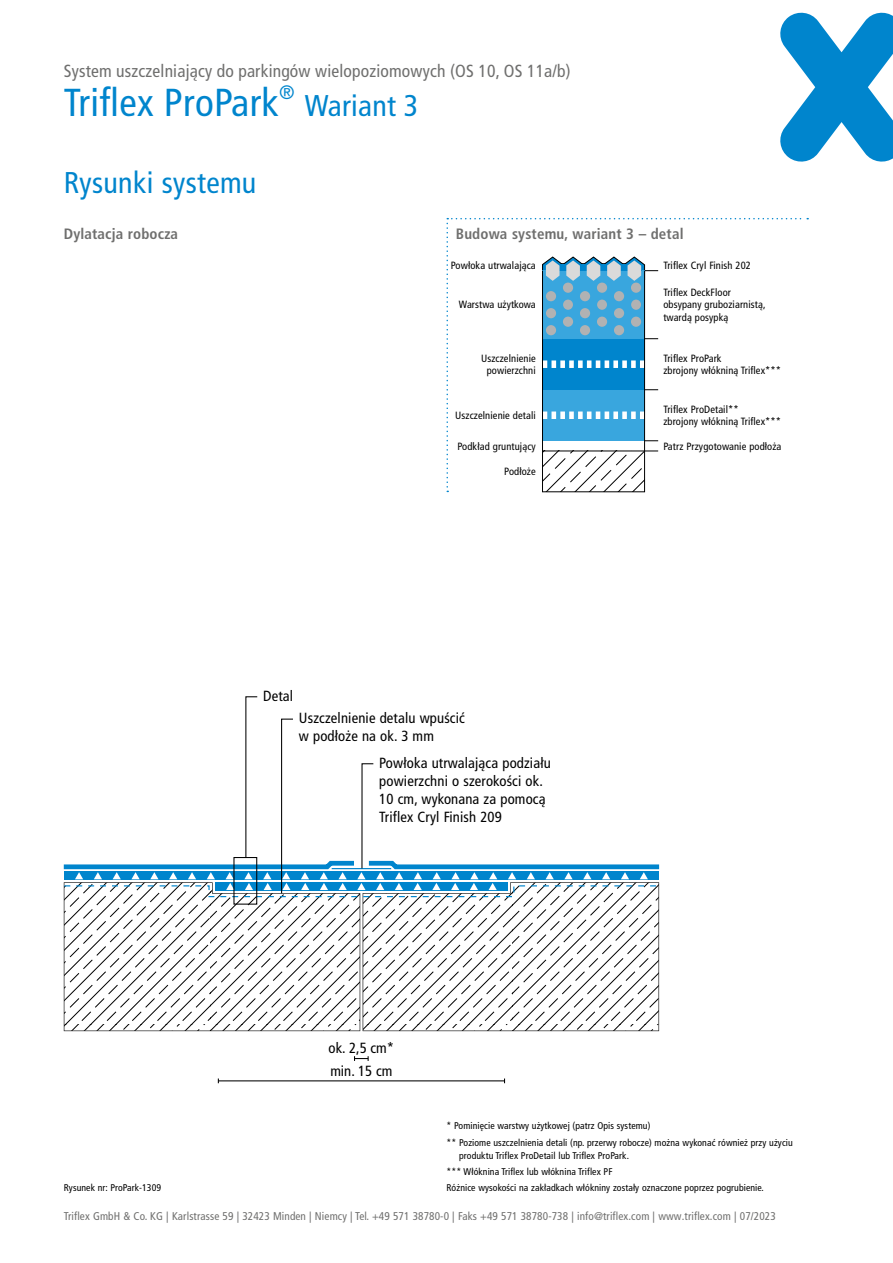
<style>
.page{position:relative;width:893px;height:1263px;background:#fff}
.page>*{position:absolute;margin:0;border:0;box-sizing:border-box;transform-origin:0 0}
.t1{font:condensed 39px "Frutiger LT Pro";letter-spacing:.01em;color:#0085cd}
.t2{font:condensed 30px "Frutiger LT Pro";letter-spacing:.01em;color:#0085cd}
.t3{font:condensed 17.55px "Frutiger LT Pro";letter-spacing:.01em;color:#6f6f6e}
.t4{font:700 condensed 15px "Frutiger LT Pro";letter-spacing:.01em;color:#6f6f6e}
.t5{font:condensed 14.7px/17.9px "Frutiger LT Pro";letter-spacing:.01em;color:#000}
.t6{font:condensed 11.25px "Frutiger LT Pro";letter-spacing:.01em;color:#6f6f6e}
.t7{font:condensed 10.5px/12.8px "Frutiger LT Pro";letter-spacing:.01em;color:#000}
.t8{font:condensed 9.75px/12.6px "Frutiger LT Pro";letter-spacing:.01em;color:#000}
</style>
<div class="page">
<svg style="left:780px;top:13px;width:113px;height:149px"></svg>
<svg style="left:64px;top:696px;width:595px;height:335px"></svg>
<hr style="left:218px;top:1080px;width:287px;height:1px;background:#000">
<svg style="left:354px;top:1056px;width:15px;height:5px"></svg>
<svg style="left:446px;top:218px;width:362px;height:274px"></svg>
<h3 class="t3" style="left:64px;top:61px;width:508px">System uszczelniający do parkingów wielopoziomowych (OS 10, OS 11a/b)</h3>
<h1 class="t1" style="left:64px;top:80px;width:233px">Triflex ProPark<sup>®</sup></h1>
<h2 class="t2" style="left:305px;top:88px;width:115px">Wariant 3</h2>
<h2 class="t2" style="left:64px;top:165px;width:194px">Rysunki systemu</h2>
<h3 class="t4" style="left:64px;top:224px;width:116px">Dylatacja robocza</h3>
<h3 class="t4" style="left:456px;top:224px;width:229px">Budowa systemu, wariant 3 – detal</h3>
<p class="t7" style="left:451px;top:259px;width:86px">Powłoka utrwalająca</p>
<p class="t7" style="left:663px;top:259px;width:89px">Triflex Cryl Finish 202</p>
<p class="t7" style="left:459px;top:298px;width:78px">Warstwa użytkowa</p>
<p class="t7" style="left:481px;top:352px;width:56px;text-align:center">Uszczelnienie powierzchni</p>
<p class="t7" style="left:455px;top:409px;width:82px">Uszczelnienie detali</p>
<p class="t7" style="left:458px;top:440px;width:80px">Podkład gruntujący</p>
<p class="t7" style="left:504px;top:465px;width:33px">Podłoże</p>
<p class="t7" style="left:663px;top:286px;width:104px">Triflex DeckFloor obsypany gruboziarnistą, twardą posypką</p>
<p class="t7" style="left:663px;top:352px;width:119px">Triflex ProPark<br>zbrojony włókniną Triflex***</p>
<p class="t7" style="left:663px;top:403px;width:119px">Triflex ProDetail**<br>zbrojony włókniną Triflex***</p>
<p class="t7" style="left:663px;top:440px;width:120px">Patrz Przygotowanie podłoża</p>
<h3 class="t5" style="left:263px;top:687px;width:31px">Detal</h3>
<h3 class="t5" style="left:299px;top:709px;width:168px">Uszczelnienie detalu wpuścić w podłoże na ok. 3 mm</h3>
<h3 class="t5" style="left:379px;top:754px;width:173px">Powłoka utrwalająca podziału powierzchni o szerokości ok.<br>10 cm, wykonana za pomocą<br>Triflex Cryl Finish 209</h3>
<p class="t8" style="left:64px;top:1181px;width:99px">Rysunek nr: ProPark-1309</p>
<h3 class="t5" style="left:329px;top:1039px;width:67px">ok. 2,5 cm*</h3>
<h3 class="t5" style="left:330px;top:1062px;width:64px">min. 15 cm</h3>
<p class="t8" style="left:446px;top:1119px;width:205px">* Pominięcie warstwy użytkowej (patrz Opis systemu)</p>
<p class="t8" style="left:446px;top:1165px;width:168px">*** Włóknina Triflex lub włóknina Triflex PF</p>
<p class="t8" style="left:459px;top:1136px;width:335px;text-indent:-13px">** Poziome uszczelnienia detali (np. przerwy robocze) można wykonać również przy użyciu produktu Triflex ProDetail lub Triflex ProPark.</p>
<p class="t8" style="left:446px;top:1181px;width:319px">Różnice wysokości na zakładkach włókniny zostały oznaczone poprzez pogrubienie.</p>
<p class="t6" style="left:64px;top:1210px;width:713px">Triflex GmbH &amp; Co. KG | Karlstrasse 59 | 32423 Minden | Niemcy | Tel. +49 571 38780-0 | Faks +49 571 38780-738 | info@triflex.com | www.triflex.com | 07/2023</p>
</div>
